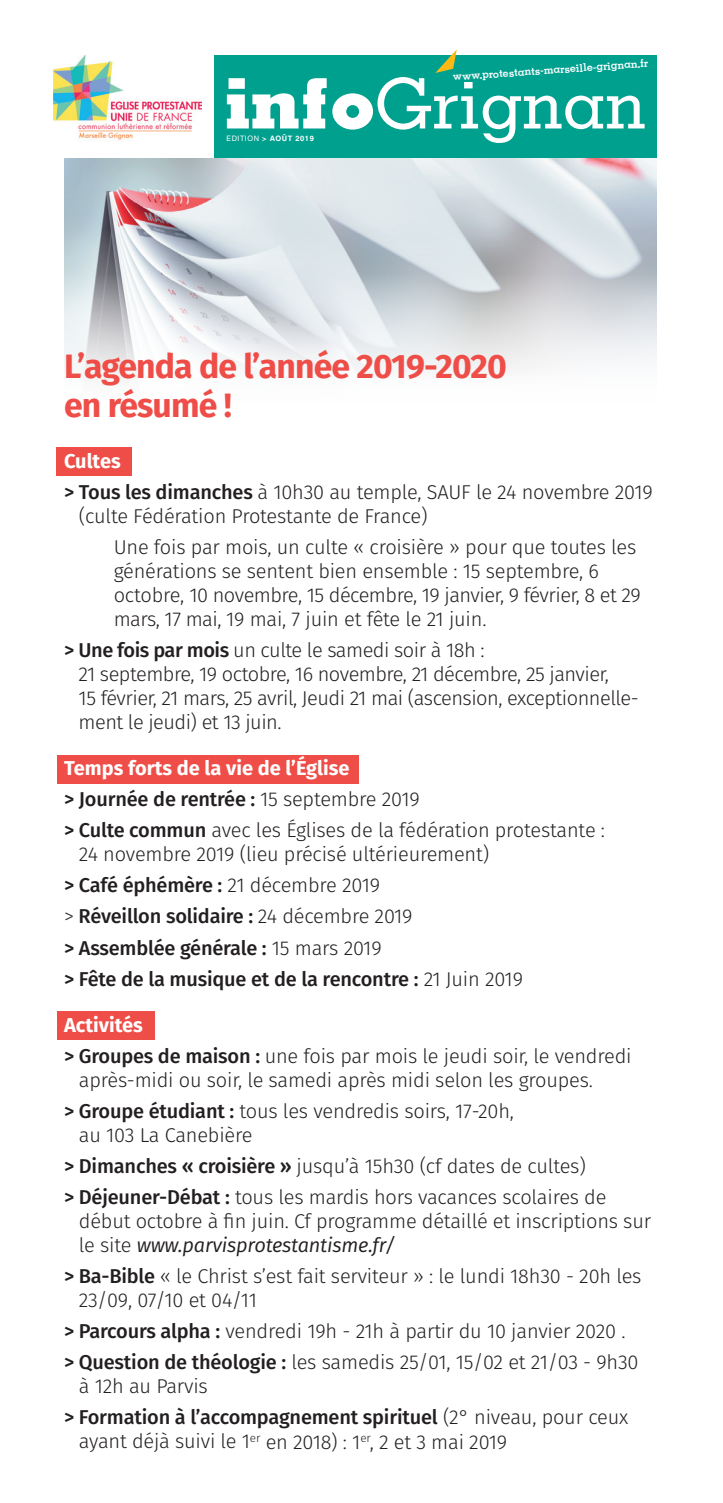
<style>
.page{position:relative;width:723px;height:1503px;background:#fff}
.page>*{position:absolute;margin:0;border:0;box-sizing:border-box;transform-origin:0 0}
.t1{font:500 69.75px "Memphis";letter-spacing:-.015em;color:#fff}
.t2{font:700 33.75px/39.5px "Fira Sans";letter-spacing:-.025em;color:#ef4d47}
.t3{font:300 20px/31px "Fira Sans";letter-spacing:-.01em;color:#231f20}
.t4{font:500 20px/31px "Fira Sans";letter-spacing:-.01em;color:#231f20}
.t5{font:700 11px "Memphis";color:#fff}
.t6{font:700 7.5px "Helvetica";letter-spacing:.075em;color:#fff}
.s1{font-weight:800}
.s2{font-family:"Helvetica Neue";font-weight:400}
.s3{font-weight:700;color:#fff}
.s4{font-weight:500}
.s5{font-weight:400;font-style:italic}
.s6{font-weight:300}
</style>
<div class="page">
<div style="left:57px;top:1011px;width:97px;height:28px;background:#ef4d47"></div>
<div style="left:57px;top:755px;width:302px;height:28px;background:#ef4d47"></div>
<div style="left:57px;top:447px;width:75px;height:28px;background:#ef4d47"></div>
<div style="left:214px;top:55px;width:442px;height:104px;background:#00a08f"></div>
<svg style="left:435px;top:49px;width:22px;height:24px"></svg>
<img style="left:65px;top:158px;width:591px;height:318px">
<img style="left:53px;top:56px;width:149px;height:84px">
<p class="t5" style="left:452px;top:70px;width:197px;rotate:-4deg">www.protestants-marseille-grignan.fr</p>
<h1 class="t1" style="left:224px;top:61px;width:424px"><span class="s1">info</span>Grignan</h1>
<p class="t6" style="left:227px;top:134px;width:89px"><span class="s2">EDITION</span> &gt; AOÛT 2019</p>
<h2 class="t2" style="left:64px;top:344px;width:444px">L’agenda de l’année 2019-2020 en résumé !</h2>
<p class="t3" style="left:64px;top:445px;width:590px"><span class="s3">Cultes<br></span><span class="s4">&gt; Tous les dimanches</span> à 10h30 au temple, SAUF le 24 novembre 2019</p>
<p class="t3" style="left:114px;top:500px;width:524px;text-indent:-35px">(culte Fédération Protestante de France)<br>Une fois par mois, un culte « croisière » pour que toutes les</p>
<p class="t3" style="left:114px;top:559px;width:529px;line-height:24px">générations se sentent bien ensemble : 15 septembre, 6 octobre, 10 novembre, 15 décembre, 19 janvier, 9 février, 8 et 29 mars, 17 mai, 19 mai, 7 juin et fête le 21 juin.</p>
<p class="t3" style="left:79px;top:638px;width:562px;line-height:24px;text-indent:-15px"><span class="s4">&gt; Une fois par mois</span> un culte le samedi soir à 18h :<br>21 septembre, 19 octobre, 16 novembre, 21 décembre, 25 janvier,<br>15 février, 21 mars, 25 avril, Jeudi 21 mai (ascension, exceptionnelle&shy;ment le jeudi) et 13 juin.</p>
<p class="t3" style="left:64px;top:752px;width:542px"><span class="s3">Temps forts de la vie de l’Église<br></span><span class="s4">&gt; Journée de rentrée :</span> 15 septembre 2019<br><span class="s4">&gt; Culte commun</span> avec les Églises de la fédération protestante :</p>
<p class="t3" style="left:64px;top:838px;width:460px;text-indent:15px">24 novembre 2019 (lieu précisé ultérieurement)<br><span class="s4">&gt; Café éphémère :</span> 21 décembre 2019<br>&gt; <span class="s4">Réveillon solidaire :</span> 24 décembre 2019<br><span class="s4">&gt; Assemblée générale :</span> 15 mars 2019<br><span class="s4">&gt; Fête de la musique et de la rencontre :</span> 21 Juin 2019</p>
<p class="t3" style="left:64px;top:1009px;width:569px"><span class="s3">Activités<br></span><span class="s4">&gt; Groupes de maison :</span> une fois par mois le jeudi soir, le vendredi</p>
<p class="t3" style="left:64px;top:1064px;width:530px;text-indent:15px">après-midi ou soir, le samedi après midi selon les groupes. <span class="s4">&gt; Groupe étudiant :</span> tous les vendredis soirs, 17-20h,</p>
<p class="t3" style="left:64px;top:1119px;width:544px;text-indent:15px">au 103 La Canebière<br><span class="s4">&gt; Dimanches « croisière »</span> jusqu’à 15h30 (cf dates de cultes)<br><span class="s4">&gt; Déjeuner-Débat :</span> tous les mardis hors vacances scolaires de</p>
<p class="t3" style="left:79px;top:1208px;width:574px;line-height:24px">début octobre à fin juin. Cf programme détaillé et inscriptions sur le site <span class="s5">www.parvisprotestantisme.fr/</span></p>
<p class="t3" style="left:79px;top:1263px;width:564px;line-height:24px;text-indent:-15px"><span class="s4">&gt; Ba-Bible</span> « le Christ s’est fait serviteur » : le lundi 18h30 - 20h les<br>23/09, 07/10 et 04/11</p>
<p class="t3" style="left:64px;top:1315px;width:576px"><span class="s4">&gt; Parcours alpha :</span> vendredi 19h - 21h à partir du 10 janvier 2020 . <span class="s4">&gt; Question de théologie :</span> les samedis 25/01, 15/02 et 21/03 - 9h30</p>
<p class="t4" style="left:64px;top:1369px;width:566px;text-indent:15px"><span class="s6">à 12h au Parvis<br></span>&gt; Formation à l’accompagnement spirituel <span class="s6">(2° niveau, pour ceux</span></p>
<p class="t3" style="left:79px;top:1425px;width:430px">ayant déjà suivi le 1<sup>er</sup> en 2018) : 1<sup>er</sup>, 2 et 3 mai 2019</p>
</div>
